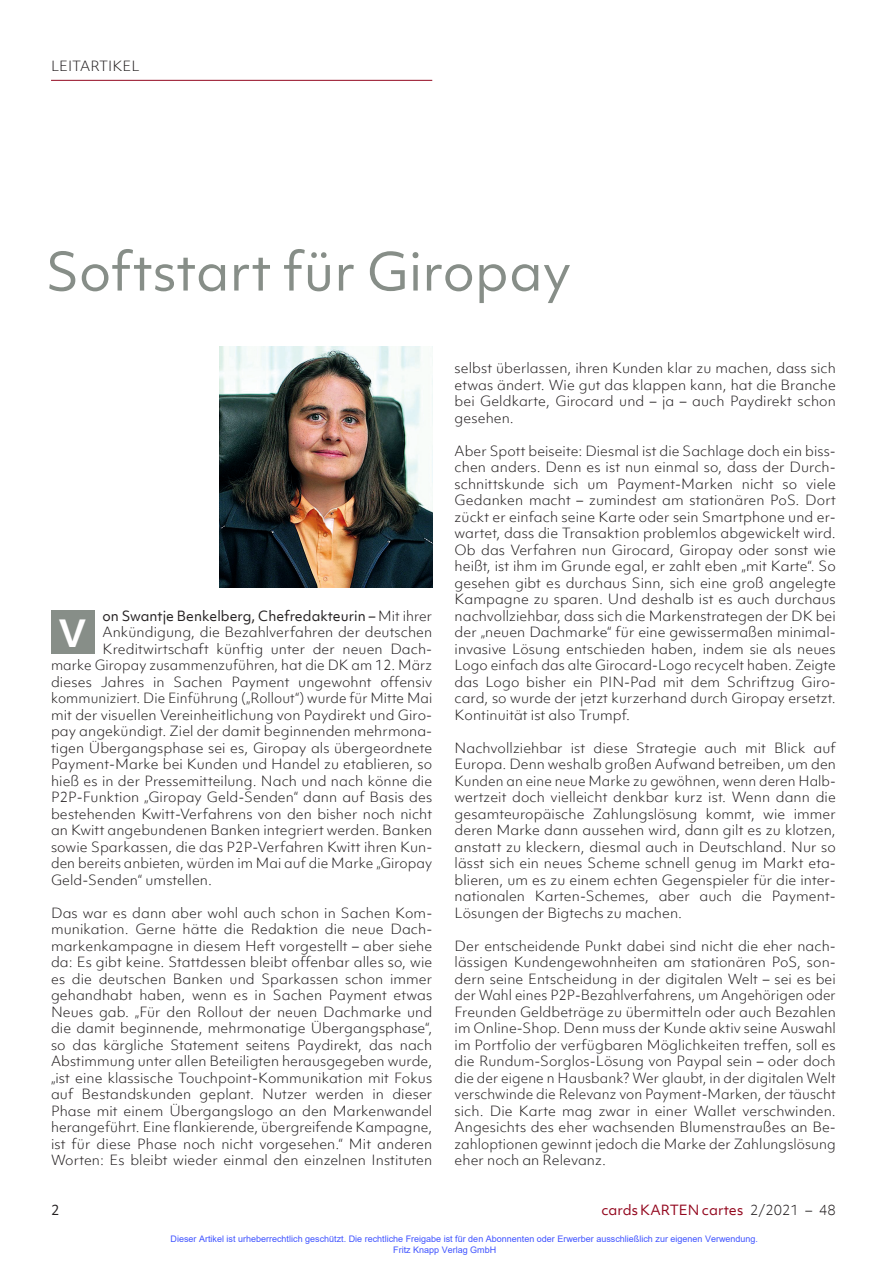
<style>
.page{position:relative;width:872px;height:1263px;background:#fff}
.page>*{position:absolute;margin:0;border:0;box-sizing:border-box;transform-origin:0 0}
.t1{font:51px "Objektiv Mk 1";color:#878e88}
.t2{font:700 36px "Objektiv Mk 1";color:#fff}
.t3{font:300 13.5px/16.5px "Objektiv Mk 1";letter-spacing:.005em;color:#231f20}
.t4{font:300 13.5px "Objektiv Mk 1";letter-spacing:.005em;color:#231f20;scale:.96 1}
.t5{font:13.5px "Objektiv Mk 1";color:#231f20}
.t6{font:13.5px "Objektiv Mk 1";color:#93071e}
.t7{font:9px/10.8px "Arial";color:#4054ff}
.s1{font-weight:300}
.s2{font-weight:300;color:#231f20}
</style>
<div class="page">
<hr style="left:51px;top:80px;width:381px;height:1px;background:#93071e">
<img style="left:219px;top:346px;width:213px;height:242px">
<div style="left:51px;top:610px;width:43px;height:44px;background:#878e88"></div>
<p class="t3" style="left:51px;top:58px;width:90px">LEITARTIKEL</p>
<h1 class="t1" style="left:46px;top:236px;width:527px">Softstart für Giropay</h1>
<p class="t5" style="left:103px;top:606px;width:331px">on Swantje Benkelberg, Chefredakteurin – <span class="s1">Mit ihrer</span></p>
<p class="t3" style="left:103px;top:624px;width:331px">Ankündigung, die Bezahlverfahren der deutschen</p>
<p class="t3" style="left:103px;top:640px;width:331px">Kreditwirtschaft künftig unter der neuen Dach-</p>
<p class="t3" style="left:51px;top:657px;width:383px">marke Giropay zusammenzuführen, hat die DK am 12. März</p>
<p class="t3" style="left:51px;top:673px;width:383px">dieses Jahres in Sachen Payment ungewohnt offensiv</p>
<p class="t4" style="left:51px;top:689px;width:398px">kommuniziert. Die Einführung („Rollout“) wurde für Mitte Mai</p>
<p class="t3" style="left:51px;top:706px;width:383px">mit der visuellen Vereinheitlichung von Paydirekt und Giro-</p>
<p class="t3" style="left:51px;top:723px;width:383px">pay angekündigt. Ziel der damit beginnenden mehrmona-</p>
<p class="t3" style="left:51px;top:739px;width:383px">tigen Übergangsphase sei es, Giropay als übergeordnete</p>
<p class="t3" style="left:51px;top:756px;width:383px">Payment-Marke bei Kunden und Handel zu etablieren, so</p>
<p class="t3" style="left:51px;top:772px;width:383px">hieß es in der Pressemitteilung. Nach und nach könne die</p>
<p class="t3" style="left:51px;top:789px;width:383px">P2P-Funktion „Giropay Geld-Senden“ dann auf Basis des</p>
<p class="t3" style="left:51px;top:805px;width:383px">bestehenden Kwitt-Verfahrens von den bisher noch nicht</p>
<p class="t3" style="left:51px;top:822px;width:383px">an Kwitt angebundenen Banken integriert werden. Banken</p>
<p class="t3" style="left:51px;top:838px;width:383px">sowie Sparkassen, die das P2P-Verfahren Kwitt ihren Kun-</p>
<p class="t3" style="left:51px;top:855px;width:383px">den bereits anbieten, würden im Mai auf die Marke „Giropay</p>
<p class="t3" style="left:51px;top:871px;width:162px">Geld-Senden“ umstellen.</p>
<p class="t3" style="left:51px;top:904px;width:383px">Das war es dann aber wohl auch schon in Sachen Kom&shy;munikation. Gerne hätte die Redaktion die neue Dach&shy;markenkampagne in diesem Heft vorgestellt – aber siehe da: Es gibt keine. Stattdessen bleibt offenbar alles so, wie es die deutschen Banken und Sparkassen schon immer gehandhabt haben, wenn es in Sachen Payment etwas Neues gab. „Für den Rollout der neuen Dachmarke und die damit beginnende, mehrmonatige Übergangsphase“, so das kärgliche Statement seitens Paydirekt, das nach Abstimmung unter allen Beteiligten herausgegeben wurde, „ist eine klassische Touchpoint-Kommunikation mit Fokus auf Bestandskunden geplant. Nutzer werden in dieser Phase mit einem Übergangslogo an den Markenwandel herangeführt. Eine flankierende, übergreifende Kampagne, ist für diese Phase noch nicht vorgesehen.“ Mit anderen Worten: Es bleibt wieder einmal den einzelnen Instituten</p>
<h2 class="t2" style="left:59px;top:607px;width:30px">V</h2>
<p class="t3" style="left:454px;top:360px;width:383px;text-align:justify">selbst überlassen, ihren Kunden klar zu machen, dass sich etwas ändert. Wie gut das klappen kann, hat die Branche bei Geldkarte, Girocard und – ja – auch Paydirekt schon gesehen.</p>
<p class="t3" style="left:454px;top:442px;width:383px">Aber Spott beiseite: Diesmal ist die Sachlage doch ein biss&shy;chen anders. Denn es ist nun einmal so, dass der Durch&shy;schnittskunde sich um Payment-Marken nicht so viele Gedanken macht – zumindest am stationären PoS. Dort zückt er einfach seine Karte oder sein Smartphone und er&shy;wartet, dass die Transaktion problemlos abgewickelt wird.<br>Ob das Verfahren nun Girocard, Giropay oder sonst wie heißt, ist ihm im Grunde egal, er zahlt eben „mit Karte“. So gesehen gibt es durchaus Sinn, sich eine groß angelegte Kampagne zu sparen. Und deshalb ist es auch durchaus nachvollziehbar, dass sich die Markenstrategen der DK bei der „neuen Dachmarke“ für eine gewissermaßen minimal&shy;invasive Lösung entschieden haben, indem sie als neues Logo einfach das alte Girocard-Logo recycelt haben. Zeigte das Logo bisher ein PIN-Pad mit dem Schriftzug Giro&shy;card, so wurde der jetzt kurzerhand durch Giropay ersetzt.<br>Kontinuität ist also Trumpf.</p>
<p class="t3" style="left:454px;top:739px;width:383px">Nachvollziehbar ist diese Strategie auch mit Blick auf Europa. Denn weshalb großen Aufwand betreiben, um den Kunden an eine neue Marke zu gewöhnen, wenn deren Halb&shy;wertzeit doch vielleicht denkbar kurz ist. Wenn dann die gesamteuropäische Zahlungslösung kommt, wie immer deren Marke dann aussehen wird, dann gilt es zu klotzen, anstatt zu kleckern, diesmal auch in Deutschland. Nur so lässt sich ein neues Scheme schnell genug im Markt eta&shy;blieren, um es zu einem echten Gegenspieler für die inter&shy;nationalen Karten-Schemes, aber auch die Payment-Lösungen der Bigtechs zu machen.</p>
<p class="t3" style="left:454px;top:937px;width:383px">Der entscheidende Punkt dabei sind nicht die eher nach&shy;lässigen Kundengewohnheiten am stationären PoS, son&shy;dern seine Entscheidung in der digitalen Welt – sei es bei der Wahl eines P2P-Bezahlverfahrens, um Angehörigen oder Freunden Geldbeträge zu übermitteln oder auch Bezahlen im Online-Shop. Denn muss der Kunde aktiv seine Auswahl im Portfolio der verfügbaren Möglichkeiten treffen, soll es die Rundum-Sorglos-Lösung von Paypal sein – oder doch die der eigene n Hausbank? Wer glaubt, in der digitalen Welt verschwinde die Relevanz von Payment-Marken, der täuscht sich. Die Karte mag zwar in einer Wallet verschwinden.<br>Angesichts des eher wachsenden Blumenstraußes an Be&shy;zahloptionen gewinnt jedoch die Marke der Zahlungslösung eher noch an Relevanz.</p>
<p class="t5" style="left:51px;top:1200px;width:10px">2</p>
<p class="t6" style="left:601px;top:1200px;width:236px">cards KARTEN cartes <span class="s2">2/2021 – 48</span></p>
<p class="t7" style="left:393px;top:1233px;width:366px;text-indent:-223px">Dieser Artikel ist urheberrechtlich geschützt. Die rechtliche Freigabe ist für den Abonnenten oder Erwerber ausschließlich zur eigenen Verwendung.<br>Fritz Knapp Verlag GmbH</p>
</div>
